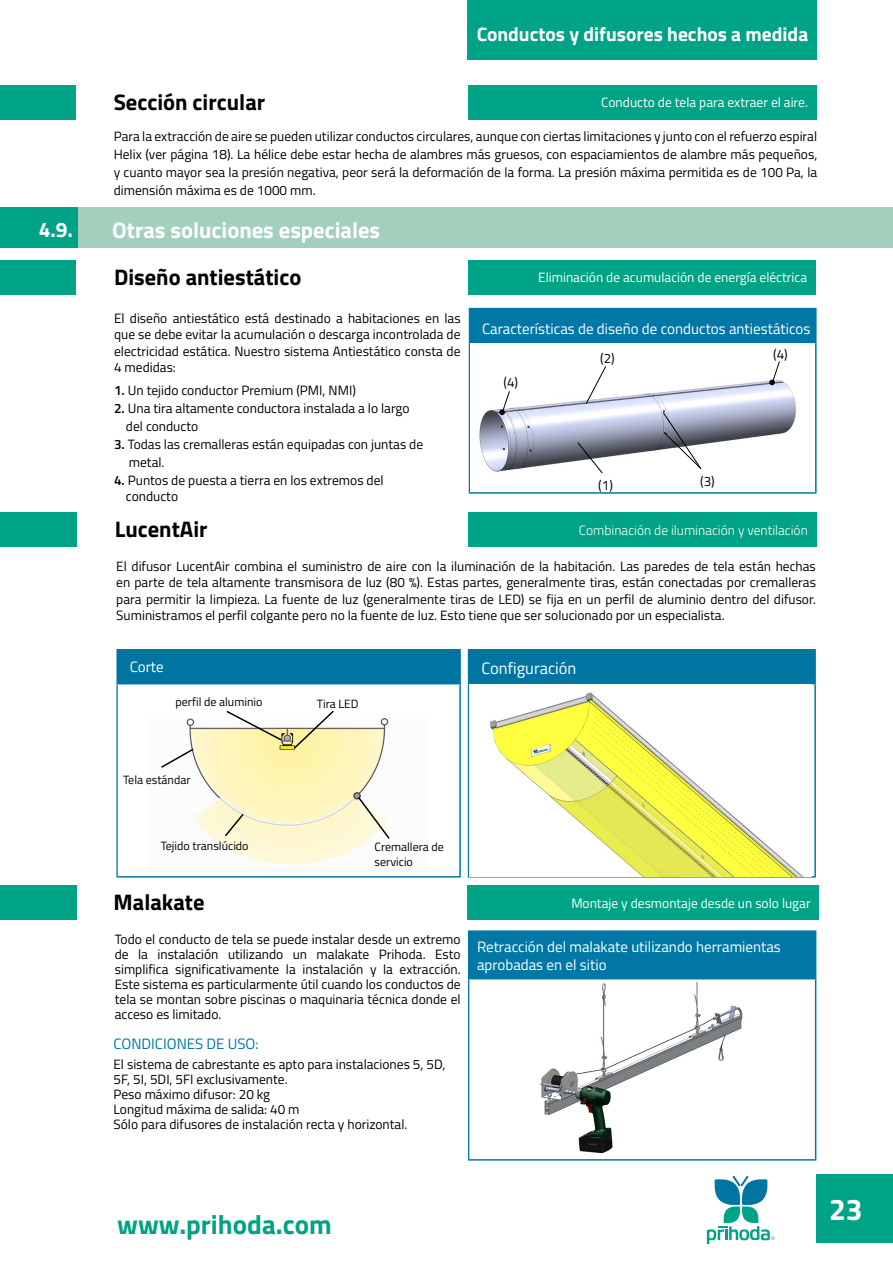
<style>
.page{position:relative;width:893px;height:1263px;background:#fff}
.page>*{position:absolute;margin:0;border:0;box-sizing:border-box;transform-origin:0 0}
.t1{font:700 30px "Titillium Web";color:#fff}
.t2{font:700 27px "Titillium Web";color:#00a385}
.t3{font:700 22.5px "Titillium Web";color:#000}
.t4{font:700 22.5px "Titillium Web";color:#fff}
.t5{font:700 22.5px "Titillium Web";color:#020203}
.t6{font:700 21px "Titillium Web";color:#fff}
.t7{font:700 19.5px "Titillium Web";color:#fff}
.t8{font:16.5px "Titillium Web";color:#fff}
.t9{font:15px/18px "Titillium Web";color:#fff}
.t10{font:15px "Titillium Web";color:#0077a4}
.t11{font:13.5px/15px "Titillium Web";color:#000}
.t12{font:13.5px/18px "Titillium Web";color:#020203;text-align:justify}
.t13{font:13.5px "Titillium Web";color:#fff}
.t14{font:300 13.5px "Titillium Web";color:#fff}
.t15{font:12px/15px "Titillium Web";color:#020203}
.t16{font:12px "Titillium Web";color:#000}
.s1{font-weight:600}
</style>
<div class="page">
<svg style="left:707px;top:1176px;width:68px;height:68px"></svg>
<div style="left:0;top:512px;width:77px;height:34px;background:#00a385"></div>
<div style="left:118px;top:650px;width:696px;height:34px;background:#0075a1"></div>
<hr style="left:459px;top:684px;width:2px;height:192px;background:#0077a4">
<hr style="left:468px;top:684px;width:1px;height:192px;background:#0077a4">
<hr style="left:814px;top:684px;width:2px;height:192px;background:#0077a4">
<hr style="left:459px;top:650px;width:2px;height:33px;background:#0077a4">
<hr style="left:116px;top:683px;width:345px;height:1px;background:#0077a4">
<hr style="left:468px;top:650px;width:1px;height:33px;background:#0077a4">
<hr style="left:814px;top:650px;width:2px;height:33px;background:#0077a4">
<hr style="left:468px;top:683px;width:348px;height:1px;background:#0077a4">
<hr style="left:116px;top:876px;width:345px;height:1px;background:#0077a4">
<hr style="left:468px;top:876px;width:348px;height:1px;background:#0077a4">
<img style="left:186px;top:718px;width:203px;height:147px">
<img style="left:490px;top:692px;width:313px;height:184px">
<div style="left:115px;top:647px;width:706px;height:236px;border:2px solid #fff"></div>
<div style="left:468px;top:886px;width:351px;height:34px;background:#00a385"></div>
<div style="left:0;top:886px;width:77px;height:34px;background:#00a385"></div>
<svg style="left:161px;top:747px;width:34px;height:22px"></svg>
<svg style="left:223px;top:812px;width:22px;height:26px"></svg>
<svg style="left:356px;top:795px;width:34px;height:45px"></svg>
<svg style="left:292px;top:710px;width:43px;height:40px"></svg>
<svg style="left:225px;top:710px;width:58px;height:32px"></svg>
<div style="left:0;top:85px;width:75px;height:34px;background:#00a385"></div>
<div style="left:0;top:208px;width:893px;height:40px;background:#a3cfbd"></div>
<div style="left:0;top:208px;width:77px;height:40px;background:#00a385"></div>
<div style="left:468px;top:260px;width:348px;height:34px;background:#00a385"></div>
<div style="left:468px;top:512px;width:348px;height:34px;background:#00a385"></div>
<div style="left:0;top:260px;width:76px;height:34px;background:#00a385"></div>
<div style="left:469px;top:308px;width:347px;height:34px;background:#0077a4"></div>
<hr style="left:815px;top:343px;width:2px;height:149px;background:#0077a4">
<hr style="left:468px;top:492px;width:349px;height:2px;background:#0077a4">
<hr style="left:815px;top:309px;width:2px;height:33px;background:#0077a4">
<hr style="left:468px;top:342px;width:349px;height:1px;background:#0077a4">
<img style="left:479px;top:380px;width:317px;height:92px">
<div style="left:467px;top:306px;width:358px;height:190px;border:2px solid #fff"></div>
<svg style="left:769px;top:361px;width:11px;height:24px"></svg>
<svg style="left:585px;top:366px;width:22px;height:39px"></svg>
<svg style="left:662px;top:411px;width:40px;height:59px"></svg>
<svg style="left:577px;top:441px;width:26px;height:33px"></svg>
<svg style="left:499px;top:390px;width:11px;height:25px"></svg>
<div style="left:469px;top:931px;width:347px;height:48px;background:#0077a4"></div>
<hr style="left:815px;top:979px;width:1px;height:180px;background:#0077a4">
<hr style="left:468px;top:1159px;width:348px;height:1px;background:#0077a4">
<img style="left:540px;top:983px;width:203px;height:171px">
<div style="left:466px;top:929px;width:357px;height:236px;border:2px solid #fff"></div>
<div style="left:816px;top:1174px;width:77px;height:68px;background:#00a385"></div>
<div style="left:468px;top:0;width:349px;height:60px;background:#00a385"></div>
<div style="left:468px;top:85px;width:348px;height:34px;background:#00a385"></div>
<h3 class="t7" style="left:477px;top:19px;width:333px">Conductos y difusores hechos a medida</h3>
<h3 class="t5" style="left:114px;top:85px;width:153px">Sección circular</h3>
<p class="t12" style="left:114px;top:126px;width:705px">Para la extracción de aire se pueden utilizar conductos circulares, aunque con ciertas limitaciones y junto con el refuerzo espiral Helix (ver página 18). La hélice debe estar hecha de alambres más gruesos, con espaciamientos de alambre más pequeños, y cuanto mayor sea la presión negativa, peor será la deformación de la forma. La presión máxima permitida es de 100 Pa, la dimensión máxima es de 1000 mm.</p>
<p class="t13" style="left:601px;top:93px;width:208px">Conducto de tela para extraer el aire.</p>
<h3 class="t6" style="left:39px;top:214px;width:36px">4.9.</h3>
<h3 class="t4" style="left:112px;top:213px;width:270px">Otras soluciones especiales</h3>
<h3 class="t3" style="left:114px;top:260px;width:189px">Diseño antiestático</h3>
<p class="t13" style="left:538px;top:268px;width:270px">Eliminación de acumulación de energía eléctrica</p>
<p class="t11" style="left:114px;top:309px;width:348px;line-height:16.5px;text-align:justify">El diseño antiestático está destinado a habitaciones en las que se debe evitar la acumulación o descarga incontrolada de electricidad estática. Nuestro sistema Antiestático consta de 4 medidas:</p>
<p class="t9" style="left:482px;top:319px;width:330px">Características de diseño de conductos antiestáticos</p>
<p class="t11" style="left:503px;top:374px;width:16px">(4)</p>
<p class="t11" style="left:773px;top:346px;width:16px">(4)</p>
<p class="t11" style="left:600px;top:350px;width:16px">(2)</p>
<p class="t11" style="left:114px;top:382px;width:243px"><span class="s1">1.</span> Un tejido conductor Premium (PMI, NMI)</p>
<p class="t11" style="left:126px;top:398px;width:285px;line-height:18px;text-indent:-12px"><span class="s1">2.</span> Una tira altamente conductora instalada a lo largo del conducto</p>
<p class="t11" style="left:129px;top:434px;width:296px;line-height:18px;text-indent:-15px"><span class="s1">3.</span> Todas las cremalleras están equipadas con juntas de metal.</p>
<p class="t11" style="left:126px;top:471px;width:259px;line-height:16.5px;text-indent:-12px"><span class="s1">4.</span> Puntos de puesta a tierra en los extremos del conducto</p>
<p class="t11" style="left:700px;top:473px;width:16px">(3)</p>
<p class="t11" style="left:598px;top:478px;width:16px">(1)</p>
<h3 class="t3" style="left:115px;top:512px;width:94px">LucentAir</h3>
<p class="t14" style="left:579px;top:520px;width:230px">Combinación de iluminación y ventilación</p>
<p class="t11" style="left:116px;top:557px;width:701px;line-height:16.5px;text-align:justify">El difusor LucentAir combina el suministro de aire con la iluminación de la habitación. Las paredes de tela están hechas en parte de tela altamente transmisora de luz (80 %). Estas partes, generalmente tiras, están conectadas por cremalleras para permitir la limpieza. La fuente de luz (generalmente tiras de LED) se fija en un perfil de aluminio dentro del difusor.<br>Suministramos el perfil colgante pero no la fuente de luz. Esto tiene que ser solucionado por un especialista.</p>
<p class="t9" style="left:130px;top:657px;width:35px">Corte</p>
<p class="t8" style="left:481px;top:656px;width:97px">Configuración</p>
<p class="t15" style="left:176px;top:694px;width:88px">perfil de aluminio</p>
<p class="t16" style="left:317px;top:695px;width:43px">Tira LED</p>
<p class="t15" style="left:123px;top:772px;width:69px">Tela estándar</p>
<p class="t15" style="left:161px;top:838px;width:89px">Tejido translúcido</p>
<p class="t15" style="left:375px;top:839px;width:71px">Cremallera de servicio</p>
<h3 class="t3" style="left:114px;top:885px;width:93px">Malakate</h3>
<p class="t11" style="left:115px;top:931px;width:347px;text-align:justify">Todo el conducto de tela se puede instalar desde un extremo de la instalación utilizando un malakate Prihoda. Esto simplifica significativamente la instalación y la extracción.<br>Este sistema es particularmente útil cuando los conductos de tela se montan sobre piscinas o maquinaria técnica donde el acceso es limitado.</p>
<p class="t10" style="left:114px;top:1033px;width:147px">CONDICIONES DE USO:</p>
<p class="t11" style="left:114px;top:1056px;width:333px">El sistema de cabrestante es apto para instalaciones 5, 5D, 5F, 5I, 5DI, 5FI exclusivamente.<br>Peso máximo difusor: 20 kg<br>Longitud máxima de salida: 40 m<br>Sólo para difusores de instalación recta y horizontal.</p>
<p class="t13" style="left:571px;top:893px;width:241px">Montaje y desmontaje desde un solo lugar</p>
<p class="t9" style="left:477px;top:937px;width:305px">Retracción del malakate utilizando herramientas aprobadas en el sitio</p>
<h2 class="t2" style="left:117px;top:1204px;width:216px">www.prihoda.com</h2>
<h1 class="t1" style="left:829px;top:1187px;width:35px">23</h1>
</div>
